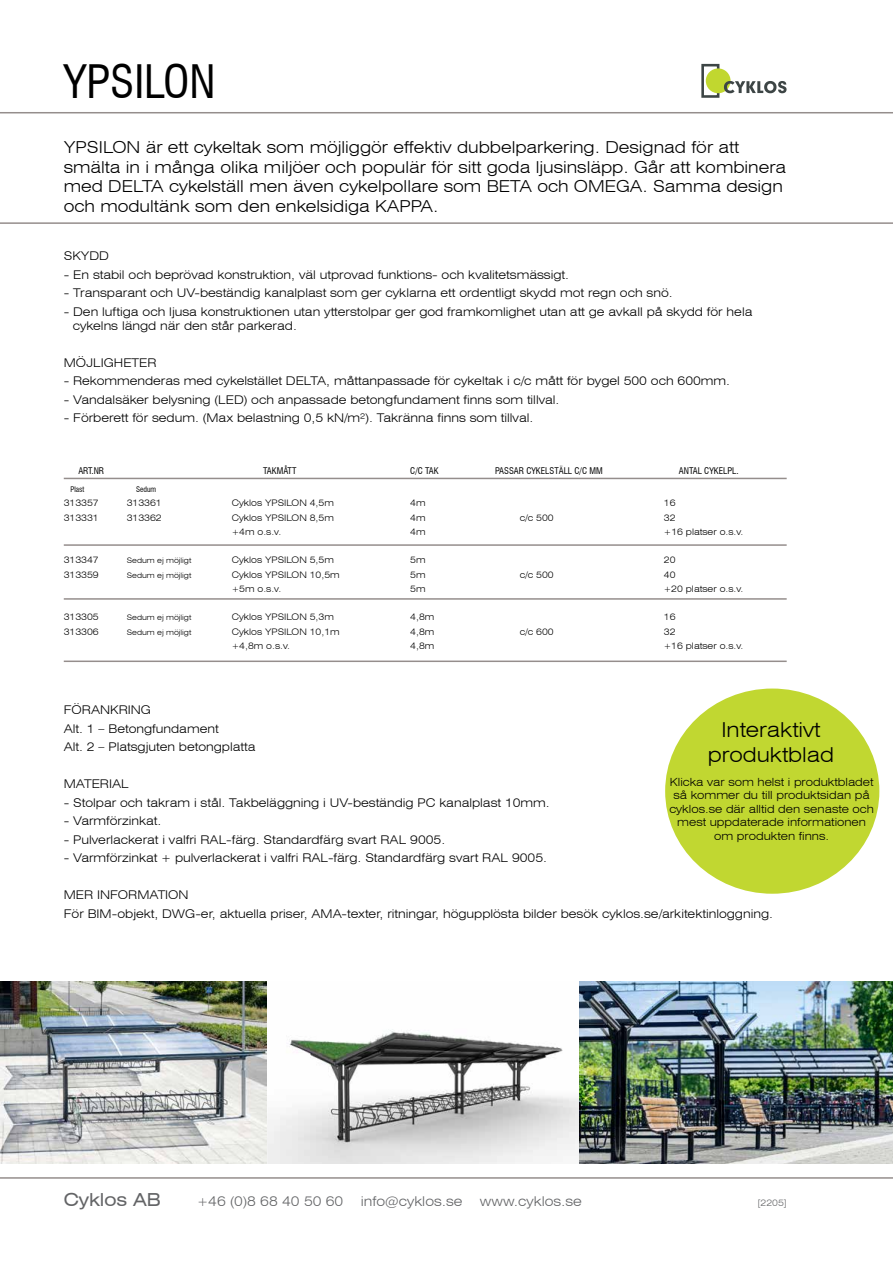
<style>
.page{position:relative;width:893px;height:1263px;background:#fff}
.page>*{position:absolute;margin:0;border:0;box-sizing:border-box;transform-origin:0 0}
.t1{font:condensed 45px "Swiss 721 BT";color:#000}
.t2{font:300 expanded 20.7px/24.8px "Swiss 721 BT";color:#000;text-align:center}
.t3{font:expanded 18px "Swiss 721 BT";color:#636466}
.t4{font:300 expanded 16.5px/19.8px "Swiss 721 BT";color:#000}
.t5{font:300 expanded 13.5px "Swiss 721 BT";color:#636466}
.t6{font:300 expanded 12px/18.5px "Swiss 721 BT";color:#000}
.t7{font:300 expanded 11.25px/13.5px "Swiss 721 BT";color:#000;text-align:center}
.t8{font:300 expanded 9px "Swiss 721 BT";color:#000}
.t9{font:condensed 9px "Swiss 721 BT";color:#000}
.t10{font:300 expanded 9px "Swiss 721 BT";color:#636466}
.t11{font:300 expanded 7.5px "Swiss 721 BT";color:#000}
.t12{font:condensed 7.5px "Swiss 721 BT";color:#000}
</style>
<div class="page">
<hr style="left:0;top:222px;width:893px;height:2px;background:#958e8c">
<hr style="left:64px;top:598px;width:723px;height:2px;background:#958e8c">
<hr style="left:64px;top:660px;width:723px;height:2px;background:#958e8c">
<hr style="left:64px;top:478px;width:723px;height:1px;background:#958e8c">
<hr style="left:64px;top:544px;width:723px;height:2px;background:#958e8c">
<img style="left:267px;top:981px;width:313px;height:182px">
<img style="left:0;top:981px;width:267px;height:182px">
<img style="left:580px;top:981px;width:313px;height:182px">
<div style="left:665px;top:688px;width:214px;height:206px;background:#c1d731;border-radius:50%"></div>
<div style="left:701px;top:64px;width:18px;height:34px;border:3px solid #3d4545"></div>
<div style="left:706px;top:68px;width:25px;height:25px;background:#c1d72f;border-radius:50%"></div>
<svg style="left:724px;top:81px;width:62px;height:12px"></svg>
<hr style="left:0;top:1177px;width:893px;height:2px;background:#958e8c">
<hr style="left:0;top:112px;width:893px;height:1px;background:#958e8c">
<h1 class="t1" style="left:64px;top:55px;width:153px">YPSILON</h1>
<p class="t4" style="left:64px;top:137px;width:724px">YPSILON är ett cykeltak som möjliggör effektiv dubbelparkering. Designad för att smälta in i många olika miljöer och populär för sitt goda ljusinsläpp. Går att kombinera med DELTA cykelställ men även cykelpollare som BETA och OMEGA. Samma design och modultänk som den enkelsidiga KAPPA.</p>
<p class="t6" style="left:64px;top:246px;width:47px">SKYDD</p>
<p class="t6" style="left:64px;top:265px;width:507px">- En stabil och beprövad konstruktion, väl utprovad funktions- och kvalitetsmässigt.</p>
<p class="t6" style="left:64px;top:283px;width:610px">- Transparant och UV-beständig kanalplast som ger cyklarna ett ordentligt skydd mot regn och snö.</p>
<p class="t6" style="left:73px;top:304px;width:681px;line-height:14.2px;text-indent:-9px">- Den luftiga och ljusa konstruktionen utan ytterstolpar ger god framkomlighet utan att ge avkall på skydd för hela cykelns längd när den står parkerad.</p>
<p class="t6" style="left:64px;top:353px;width:94px">MÖJLIGHETER</p>
<p class="t6" style="left:64px;top:372px;width:668px">- Rekommenderas med cykelstället DELTA, måttanpassade för cykeltak i c/c mått för bygel 500 och 600mm.</p>
<p class="t6" style="left:64px;top:390px;width:497px">- Vandalsäker belysning (LED) och anpassade betongfundament finns som tillval.</p>
<p class="t6" style="left:64px;top:409px;width:471px">- Förberett för sedum. (Max belastning 0,5 kN/m²). Takränna finns som tillval.</p>
<p class="t9" style="left:78px;top:465px;width:27px">ART.NR</p>
<p class="t9" style="left:263px;top:465px;width:35px">TAKMÅTT</p>
<p class="t9" style="left:410px;top:465px;width:30px">C/C TAK</p>
<p class="t9" style="left:495px;top:465px;width:109px">PASSAR CYKELSTÄLL C/C MM</p>
<p class="t9" style="left:679px;top:465px;width:61px">ANTAL CYKELPL.</p>
<p class="t12" style="left:71px;top:485px;width:15px">Plast</p>
<p class="t12" style="left:136px;top:485px;width:22px">Sedum</p>
<p class="t8" style="left:64px;top:498px;width:36px">313357</p>
<p class="t8" style="left:127px;top:498px;width:36px">313361</p>
<p class="t8" style="left:232px;top:498px;width:104px">Cyklos YPSILON 4,5m</p>
<p class="t8" style="left:410px;top:498px;width:17px">4m</p>
<p class="t8" style="left:664px;top:498px;width:13px">16</p>
<p class="t8" style="left:64px;top:512px;width:36px">313331</p>
<p class="t8" style="left:127px;top:512px;width:36px">313362</p>
<p class="t8" style="left:232px;top:512px;width:104px">Cyklos YPSILON 8,5m</p>
<p class="t8" style="left:410px;top:512px;width:17px">4m</p>
<p class="t8" style="left:520px;top:512px;width:35px">c/c 500</p>
<p class="t8" style="left:664px;top:512px;width:13px">32</p>
<p class="t8" style="left:232px;top:526px;width:51px">+4m o.s.v.</p>
<p class="t8" style="left:410px;top:526px;width:17px">4m</p>
<p class="t8" style="left:664px;top:526px;width:81px">+16 platser o.s.v.</p>
<p class="t8" style="left:64px;top:555px;width:36px">313347</p>
<p class="t11" style="left:127px;top:556px;width:66px">Sedum ej möjligt</p>
<p class="t8" style="left:232px;top:555px;width:104px">Cyklos YPSILON 5,5m</p>
<p class="t8" style="left:410px;top:555px;width:17px">5m</p>
<p class="t8" style="left:664px;top:555px;width:13px">20</p>
<p class="t8" style="left:64px;top:569px;width:36px">313359</p>
<p class="t11" style="left:127px;top:570px;width:66px">Sedum ej möjligt</p>
<p class="t8" style="left:232px;top:569px;width:109px">Cyklos YPSILON 10,5m</p>
<p class="t8" style="left:410px;top:569px;width:17px">5m</p>
<p class="t8" style="left:520px;top:569px;width:35px">c/c 500</p>
<p class="t8" style="left:664px;top:569px;width:13px">40</p>
<p class="t8" style="left:232px;top:583px;width:51px">+5m o.s.v.</p>
<p class="t8" style="left:410px;top:583px;width:17px">5m</p>
<p class="t8" style="left:664px;top:583px;width:81px">+20 platser o.s.v.</p>
<p class="t8" style="left:64px;top:612px;width:36px">313305</p>
<p class="t11" style="left:127px;top:613px;width:66px">Sedum ej möjligt</p>
<p class="t8" style="left:232px;top:612px;width:104px">Cyklos YPSILON 5,3m</p>
<p class="t8" style="left:410px;top:612px;width:26px">4,8m</p>
<p class="t8" style="left:664px;top:612px;width:13px">16</p>
<p class="t8" style="left:64px;top:626px;width:36px">313306</p>
<p class="t11" style="left:127px;top:627px;width:66px">Sedum ej möjligt</p>
<p class="t8" style="left:232px;top:626px;width:109px">Cyklos YPSILON 10,1m</p>
<p class="t8" style="left:410px;top:626px;width:26px">4,8m</p>
<p class="t8" style="left:520px;top:626px;width:35px">c/c 600</p>
<p class="t8" style="left:664px;top:626px;width:13px">32</p>
<p class="t8" style="left:232px;top:640px;width:60px">+4,8m o.s.v.</p>
<p class="t8" style="left:410px;top:640px;width:26px">4,8m</p>
<p class="t8" style="left:664px;top:640px;width:81px">+16 platser o.s.v.</p>
<p class="t6" style="left:64px;top:701px;width:193px">FÖRANKRING<br>Alt. 1 – Betongfundament<br>Alt. 2 – Platsgjuten betongplatta</p>
<p class="t6" style="left:64px;top:775px;width:67px">MATERIAL</p>
<p class="t6" style="left:64px;top:793px;width:487px">- Stolpar och takram i stål. Takbeläggning i UV-beständig PC kanalplast 10mm.</p>
<p class="t6" style="left:64px;top:812px;width:99px">- Varmförzinkat.</p>
<p class="t6" style="left:64px;top:830px;width:383px">- Pulverlackerat i valfri RAL-färg. Standardfärg svart RAL 9005.</p>
<p class="t6" style="left:64px;top:849px;width:485px">- Varmförzinkat + pulverlackerat i valfri RAL-färg. Standardfärg svart RAL 9005.</p>
<p class="t6" style="left:64px;top:886px;width:711px">MER INFORMATION<br>För BIM-objekt, DWG-er, aktuella priser, AMA-texter, ritningar, högupplösta bilder besök cyklos.se/arkitektinloggning.</p>
<h2 class="t2" style="left:708px;top:717px;width:128px">Interaktivt produktblad</h2>
<p class="t7" style="left:669px;top:775px;width:206px">Klicka var som helst i produktbladet så kommer du till produktsidan på cyklos.se där alltid den senaste och mest uppdaterade informationen om produkten finns.</p>
<h3 class="t3" style="left:64px;top:1189px;width:99px">Cyklos AB</h3>
<p class="t5" style="left:197px;top:1193px;width:148px">+46 (0)8 68 40 50 60</p>
<p class="t5" style="left:361px;top:1193px;width:103px">info@cyklos.se</p>
<p class="t5" style="left:480px;top:1193px;width:103px">www.cyklos.se</p>
<p class="t10" style="left:758px;top:1197px;width:30px">[2205]</p>
</div>
